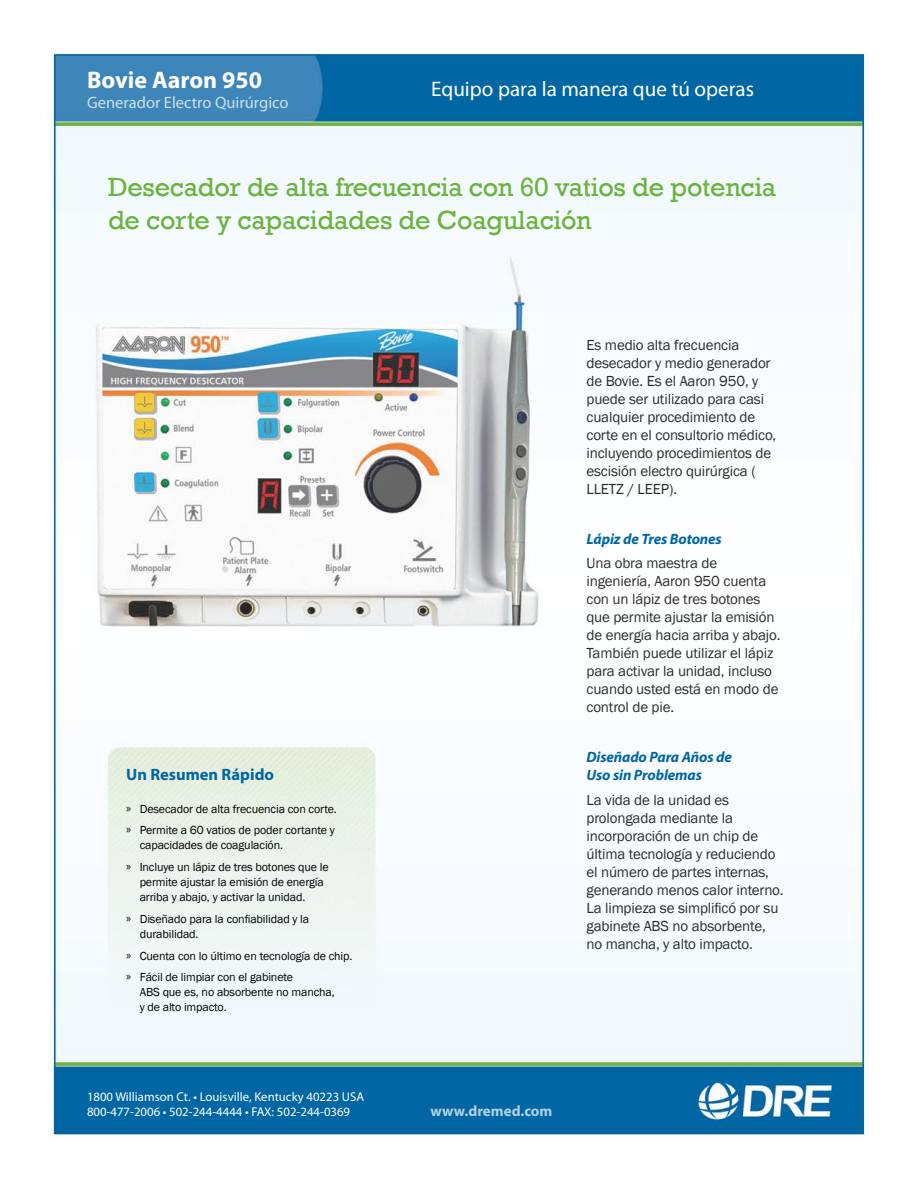
<style>
.page{position:relative;width:918px;height:1188px;background:#fff}
.page>*{position:absolute;margin:0;border:0;box-sizing:border-box;transform-origin:0 0}
.t1{font:27px/32.4px "Rockwell";letter-spacing:-.01em;color:#6db33f}
.t2{font:700 24px "Myriad Pro";color:#fff}
.t3{font:21.15px "Myriad Pro";color:#fff}
.t4{font:16.5px "Myriad Pro";color:#cce0ed}
.t5{font:700 16.5px "Myriad Pro";color:#0065a4}
.t6{font:15px/18px "Franklin Gothic";letter-spacing:-.01em;color:#292c2e}
.t7{font:italic 700 15px/18px "Myriad Pro";letter-spacing:-.01em;color:#0065a4}
.t8{font:700 15px "Myriad Pro";color:#b3d1e4}
.t9{font:12.75px/15.3px "Myriad Pro";color:#fff}
.t10{font:12px/21.8px "Franklin Gothic";letter-spacing:-.01em;color:#000}
.s1{font-family:"Myriad Pro"}
</style>
<div class="page">
<img style="left:48px;top:52px;width:817px;height:1084px">
<h2 class="t2" style="left:87px;top:65px;width:177px">Bovie Aaron 950</h2>
<p class="t4" style="left:87px;top:92px;width:203px">Generador Electro Quirúrgico</p>
<h3 class="t3" style="left:431px;top:76px;width:325px">Equipo para la manera que tú operas</h3>
<h1 class="t1" style="left:108px;top:172px;width:670px">Desecador de alta frecuencia con 60 vatios de potencia de corte y capacidades de Coagulación</h1>
<p class="t5" style="left:126px;top:764px;width:149px">Un Resumen Rápido</p>
<p class="t10" style="left:126px;top:798px;width:212px"><span class="s1">Ů</span> Desecador de alta frecuencia con corte.<br><span class="s1">Ů</span> Permite a 60 vatios de poder cortante y</p>
<p class="t10" style="left:126px;top:835px;width:204px;text-indent:14px">capacidades de coagulación.<br><span class="s1">Ů</span> Incluye un lápiz de tres botones que le</p>
<p class="t10" style="left:140px;top:875px;width:186px;line-height:15px">permite ajustar la emisión de energía arriba y abajo, y activar la unidad.</p>
<p class="t10" style="left:140px;top:912px;width:171px;line-height:15px;text-indent:-14px"><span class="s1">Ů</span> Diseñado para la confiabilidad y la durabilidad.</p>
<p class="t10" style="left:126px;top:945px;width:228px"><span class="s1">Ů</span> Cuenta con lo último en tecnología de chip.<br><span class="s1">Ů</span> Fácil de limpiar con el gabinete</p>
<p class="t10" style="left:140px;top:985px;width:197px;line-height:15px">ABS que es, no absorbente no mancha, y de alto impacto.</p>
<p class="t9" style="left:87px;top:1089px;width:279px">1800 Williamson Ct. • Louisville, Kentucky 40223 USA<br>800-477-2006 • 502-244-4444 • FAX: 502-244-0369</p>
<p class="t6" style="left:586px;top:336px;width:191px">Es medio alta frecuencia desecador y medio generador de Bovie. Es el Aaron 950, y puede ser utilizado para casi cualquier procedimiento de corte en el consultorio médico, incluyendo procedimientos de escisión electro quirúrgica (<br>LLETZ / LEEP).</p>
<p class="t7" style="left:586px;top:529px;width:137px">Lápiz de Tres Botones</p>
<p class="t6" style="left:586px;top:555px;width:196px">Una obra maestra de ingeniería, Aaron 950 cuenta con un lápiz de tres botones que permite ajustar la emisión de energía hacia arriba y abajo.<br>También puede utilizar el lápiz para activar la unidad, incluso cuando usted está en modo de control de pie.</p>
<p class="t7" style="left:586px;top:747px;width:147px">Diseñado Para Años de<br>Uso sin Problemas</p>
<p class="t6" style="left:586px;top:791px;width:199px">La vida de la unidad es prolongada mediante la incorporación de un chip de última tecnología y reduciendo el número de partes internas, generando menos calor interno.<br>La limpieza se simplificó por su gabinete ABS no absorbente, no mancha, y alto impacto.</p>
<p class="t8" style="left:431px;top:1101px;width:124px">www.dremed.com</p>
</div>
